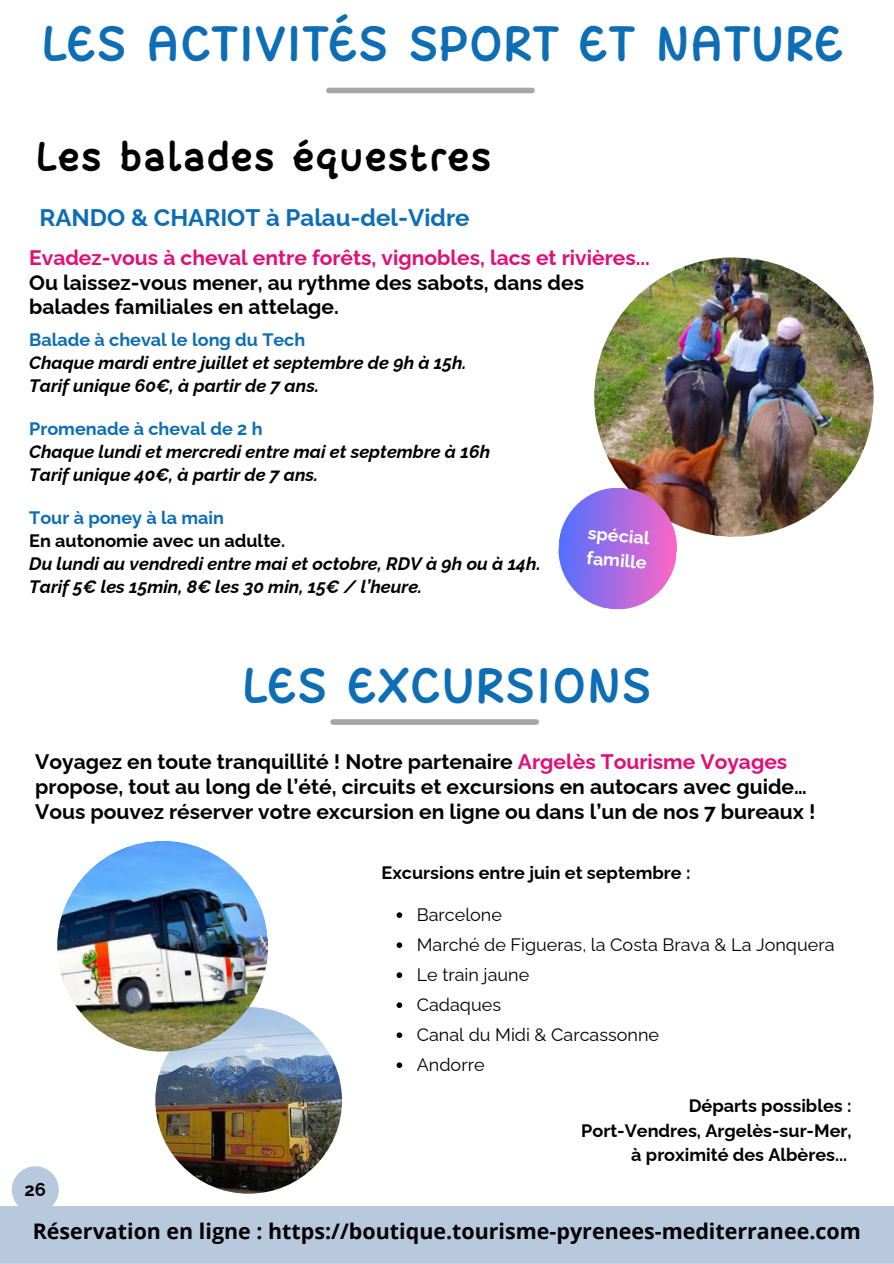
<style>
.page{position:relative;width:894px;height:1264px;background:#fff}
.page>*{position:absolute;margin:0;border:0;box-sizing:border-box;transform-origin:0 0}
.t1{font:700 49.65px "monties";color:#0d6db5}
.t2{font:700 41.25px "monties";color:#000}
.t3{font:700 24px "Raleway";color:#0d6db5}
.t4{font:700 21.45px "Open Sans";color:#000}
.t5{font:700 21px/24.8px "Raleway";color:#000}
.t6{font:700 21px "Raleway";color:#e20e78}
.t7{font:700 18.3px "Raleway";color:#000}
.t8{font:italic 700 18px/23.1px "Raleway";color:#000}
.t9{font:700 18px/24.8px "Raleway";color:#000;text-align:right}
.t10{font:18px/30px "Raleway";color:#000}
.t11{font:700 18px "Raleway";color:#0d6db5}
.t12{font:700 18px/24.8px "Raleway";color:#fff}
.s1{color:#e20e78}
</style>
<div class="page">
<div style="left:0;top:1205px;width:893px;height:58px;background:#b8c9de"></div>
<div style="left:333px;top:719px;width:203px;height:5px;background:#a6a6a6"></div>
<img style="left:155px;top:1007px;width:187px;height:186px;border-radius:50%">
<img style="left:57px;top:841px;width:216px;height:215px">
<svg style="left:396px;top:912px;width:6px;height:6px"></svg>
<svg style="left:396px;top:942px;width:6px;height:6px"></svg>
<svg style="left:396px;top:972px;width:6px;height:6px"></svg>
<svg style="left:396px;top:1002px;width:6px;height:6px"></svg>
<svg style="left:396px;top:1032px;width:6px;height:6px"></svg>
<svg style="left:396px;top:1062px;width:6px;height:6px"></svg>
<div style="left:329px;top:88px;width:203px;height:5px;background:#a6a6a6"></div>
<div style="left:12px;top:1166px;width:47px;height:47px;background:#b8c9de;border-radius:50%"></div>
<img style="left:594px;top:257px;width:280px;height:280px">
<svg style="left:558px;top:485px;width:121px;height:125px"></svg>
<h1 class="t1" style="left:41px;top:23px;width:804px">LES ACTIVITÉS SPORT ET NATURE</h1>
<h2 class="t2" style="left:35px;top:140px;width:458px">Les balades équestres</h2>
<p class="t3" style="left:40px;top:204px;width:431px">RANDO &amp; CHARIOT à Palau-del-Vidre</p>
<p class="t6" style="left:29px;top:246px;width:622px">Evadez-vous à cheval entre forêts, vignobles, lacs et rivières...</p>
<p class="t5" style="left:29px;top:270px;width:556px">Ou laissez-vous mener, au rythme des sabots, dans des balades familiales en attelage.</p>
<p class="t11" style="left:29px;top:329px;width:277px">Balade à cheval le long du Tech</p>
<p class="t8" style="left:29px;top:351px;width:439px">Chaque mardi entre juillet et septembre de 9h à 15h.<br>Tarif unique 60€, à partir de 7 ans.</p>
<p class="t11" style="left:29px;top:418px;width:235px">Promenade à cheval de 2 h</p>
<p class="t8" style="left:29px;top:440px;width:462px">Chaque lundi et mercredi entre mai et septembre à 16h<br>Tarif unique 40€, à partir de 7 ans.</p>
<p class="t11" style="left:29px;top:507px;width:196px">Tour à poney à la main</p>
<p class="t9" style="left:29px;top:528px;width:257px">En autonomie avec un adulte.</p>
<p class="t8" style="left:29px;top:552px;width:513px">Du lundi au vendredi entre mai et octobre, RDV à 9h ou à 14h.<br>Tarif 5€ les 15min, 8€ les 30 min, 15€ / l’heure.</p>
<p class="t12" style="left:589px;top:520px;width:63px;rotate:5deg">spécial famille</p>
<h1 class="t1" style="left:241px;top:666px;width:412px">LES EXCURSIONS</h1>
<p class="t5" style="left:35px;top:749px;width:781px">Voyagez en toute tranquillité ! Notre partenaire <span class="s1">Argelès Tourisme Voyages </span>propose, tout au long de l’été, circuits et excursions en autocars avec guide…<br>Vous pouvez réserver votre excursion en ligne ou dans l’un de nos 7 bureaux !</p>
<p class="t7" style="left:25px;top:1178px;width:23px">26</p>
<p class="t9" style="left:381px;top:859px;width:310px">Excursions entre juin et septembre :</p>
<p class="t10" style="left:416px;top:899px;width:419px">Barcelone<br>Marché de Figueras, la Costa Brava &amp; La Jonquera<br>Le train jaune<br>Cadaques<br>Canal du Midi &amp; Carcassonne<br>Andorre</p>
<p class="t9" style="left:581px;top:1092px;width:272px">Départs possibles :<br>Port-Vendres, Argelès-sur-Mer, à proximité des Albères...</p>
<p class="t4" style="left:33px;top:1215px;width:829px">Réservation en ligne : https://boutique.tourisme-pyrenees-mediterranee.com</p>
</div>
